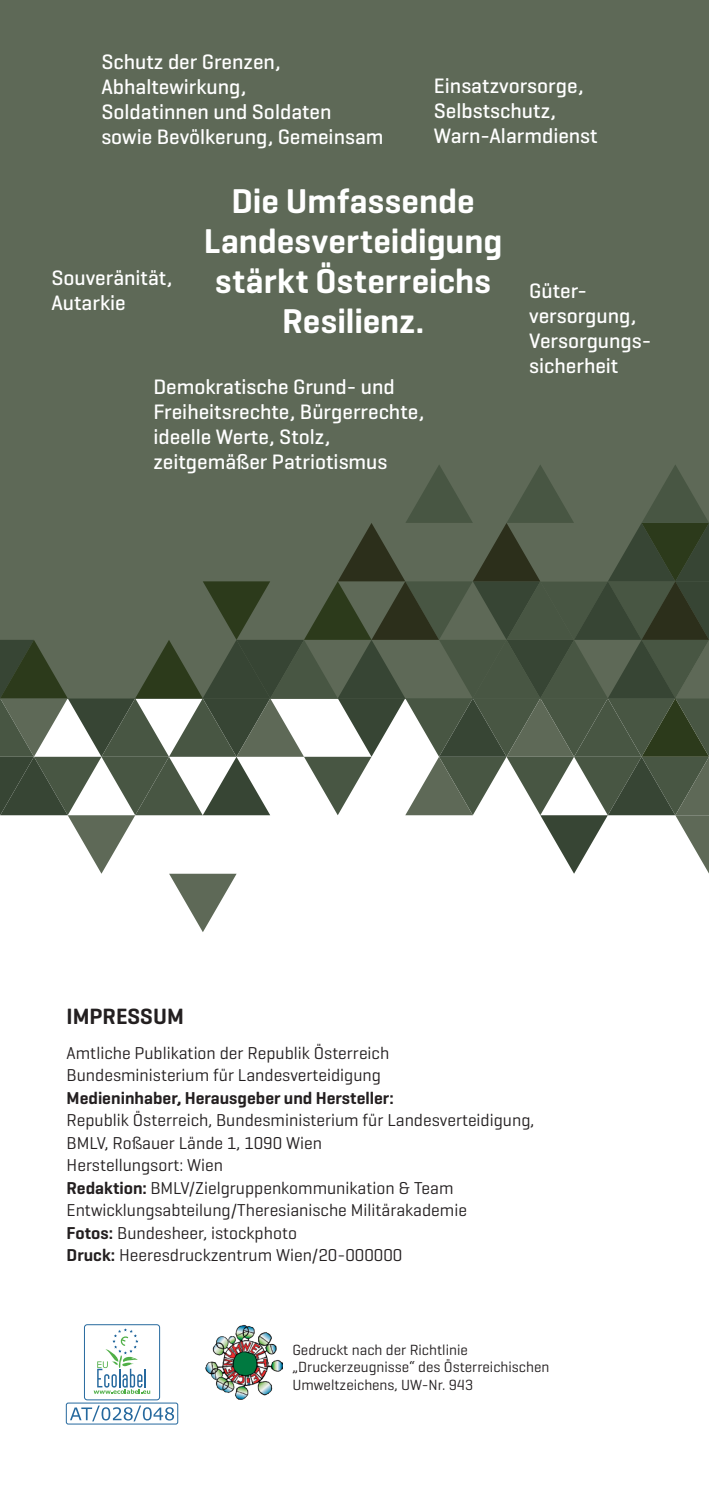
<style>
.page{position:relative;width:709px;height:1489px;background:#fff}
.page>*{position:absolute;margin:0;border:0;box-sizing:border-box;transform-origin:0 0}
.t1{font:600 35px/40px "Geogrotesque";color:#fff;text-align:center}
.t2{font:600 22.5px "Geogrotesque";color:#231f20}
.t3{font:500 21.25px/25px "Geogrotesque";color:#fff}
.t4{font:17.5px/22.5px "Geogrotesque";color:#231f20}
.t5{font:600 17.5px "Geogrotesque";color:#231f20}
.t6{font:15px/17.5px "Geogrotesque";color:#231f20}
.s1{font-weight:600}
</style>
<div class="page">
<div style="left:0;top:0;width:709px;height:698px;background:#5e6957"></div>
<div style="left:66px;top:1402px;width:112px;height:22px;border:1px solid #26699e;border-radius:2px"></div>
<div style="left:84px;top:1324px;width:76px;height:75px;border:1px solid #26699e;border-radius:3px"></div>
<svg style="left:94px;top:1328px;width:56px;height:65px"></svg>
<svg style="left:70px;top:1405px;width:104px;height:16px"></svg>
<img style="left:206px;top:1325px;width:76px;height:74px">
<svg style="left:0;top:465px;width:709px;height:467px"></svg>
<p class="t3" style="left:101px;top:49px;width:283px">Schutz der Grenzen,<br>Abhaltewirkung,<br>Soldatinnen und Soldaten sowie Bevölkerung, Gemeinsam</p>
<p class="t3" style="left:434px;top:73px;width:165px">Einsatzvorsorge,<br>Selbstschutz,<br>Warn-Alarmdienst</p>
<p class="t3" style="left:51px;top:266px;width:122px">Souveränität,<br>Autarkie</p>
<h1 class="t1" style="left:204px;top:180px;width:300px">Die Umfassende<br>Landesverteidigung stärkt Österreichs<br>Resilienz.</h1>
<p class="t3" style="left:153px;top:374px;width:272px">Demokratische Grund- und<br>Freiheitsrechte, Bürgerrechte, ideelle Werte, Stolz, zeitgemäßer Patriotismus</p>
<p class="t3" style="left:529px;top:278px;width:124px">Güter&shy;versorgung,<br>Versorgungs&shy;sicherheit</p>
<p class="t2" style="left:67px;top:1001px;width:119px">IMPRESSUM</p>
<p class="t4" style="left:67px;top:1040px;width:324px">Amtliche Publikation der Republik Österreich<br>Bundesministerium für Landesverteidigung</p>
<p class="t5" style="left:67px;top:1086px;width:329px">Medieninhaber, Herausgeber und Hersteller:</p>
<p class="t4" style="left:67px;top:1108px;width:469px">Republik Österreich, Bundesministerium für Landesverteidigung, BMLV, Roßauer Lände 1, 1090 Wien<br>Herstellungsort: Wien<br><span class="s1">Redaktion:</span> BMLV/Zielgruppenkommunikation &amp; Team Entwicklungsabteilung/Theresianische Militärakademie<br><span class="s1">Fotos:</span> Bundesheer, istockphoto<br><span class="s1">Druck:</span> Heeresdruckzentrum Wien/20-000000</p>
<p class="t6" style="left:292px;top:1340px;width:258px">Gedruckt nach der Richtlinie „Druckerzeugnisse“ des Österreichischen<br>Umweltzeichens, UW-Nr. 943</p>
</div>
